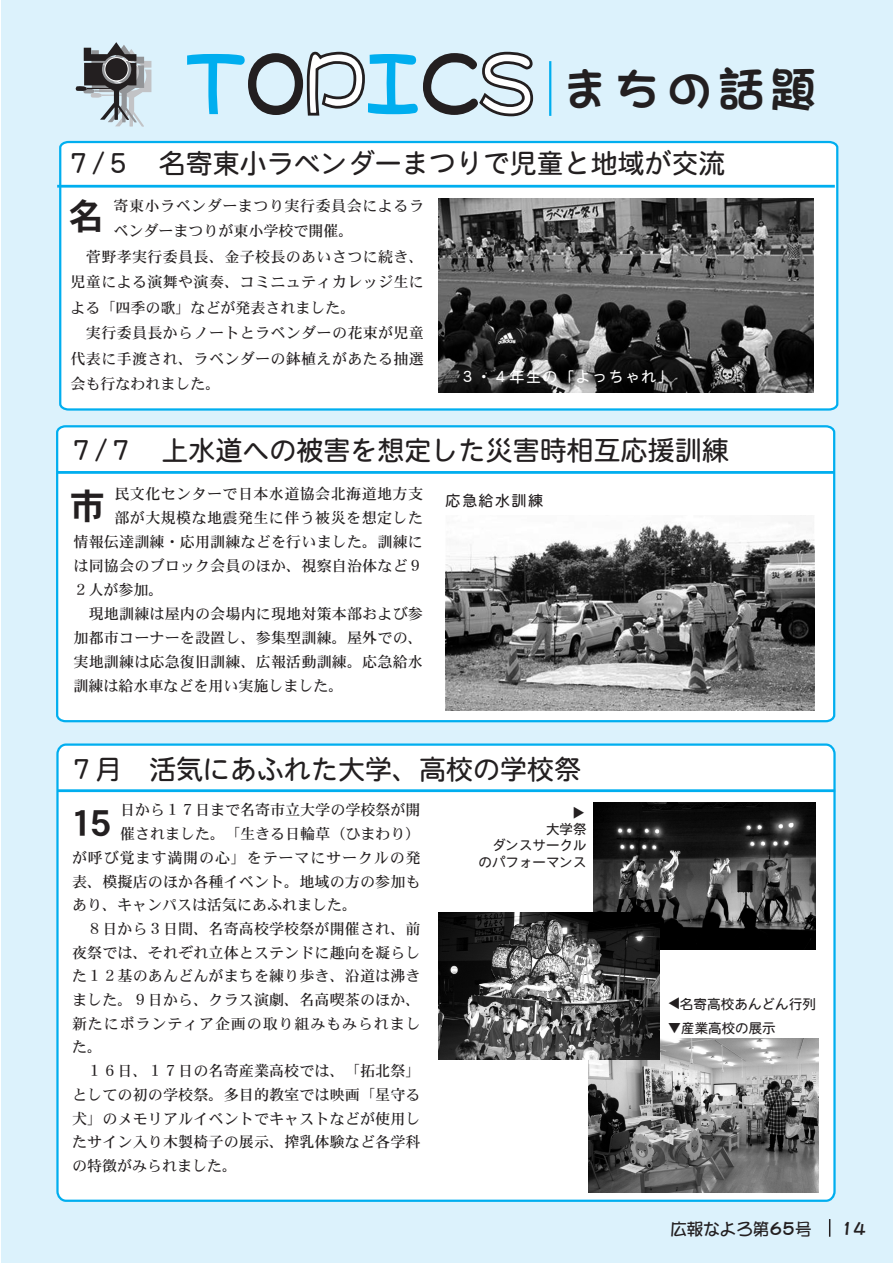
<style>
.page{position:relative;width:893px;height:1263px;background:#fff}
.page>*{position:absolute;margin:0;border:0;box-sizing:border-box;transform-origin:0 0}
.t1{font:47.25px "DFP Brush RDCID W7";letter-spacing:.1em;color:#231f20}
.t2{font:36px "DFPHS Gothic CID W7";color:#231f20}
.t3{font:27px "DFPHS Maru Gothic CID W4";color:#231f20}
.t4{font:16.5px "DFPPOP1 CID W5";color:#231f20}
.t5{font:15px "DFPHS Mincho CID W5";letter-spacing:.01em;color:#231f20}
.t6{font:15px "DFPHS Mincho CID W5";letter-spacing:.06em;color:#231f20}
.t7{font:15px "DFPHS Mincho CID W5";letter-spacing:.03em;color:#231f20}
.t8{font:15px "DFPHS Mincho CID W5";letter-spacing:.035em;color:#231f20}
.t9{font:15px "DFPHS Maru Gothic CID W4";letter-spacing:.1em;color:#fff}
.t10{font:15px "DFPHS Maru Gothic CID W4";letter-spacing:.1em;color:#231f20}
.t11{font:13.5px/16.2px "DFPHS Maru Gothic CID W4";color:#231f20;text-align:right}
.s1{font-size:81.9px;color:#00aeef}
.s2{font-size:81.9px}
.s3{font-size:81.9px;color:#fff}
</style>
<div class="page">
<div style="left:2px;top:0;width:891px;height:1263px;background:#dcf2fc"></div>
<svg style="left:306px;top:51px;width:59px;height:65px"></svg>
<svg style="left:479px;top:51px;width:55px;height:66px"></svg>
<hr style="left:549px;top:61px;width:2px;height:55px;background:#00aeef">
<svg style="left:75px;top:42px;width:76px;height:85px"></svg>
<svg style="left:829px;top:1219px;width:1px;height:18px"></svg>
<div style="left:57px;top:745px;width:777px;height:456px;background:#fff;border-radius:9px"></div>
<div style="left:56px;top:743px;width:780px;height:459px;border:2px solid #00aeef;border-radius:9px"></div>
<img style="left:594px;top:802px;width:221px;height:148px">
<div style="left:58px;top:140px;width:781px;height:271px;background:#fff"></div>
<img style="left:438px;top:198px;width:375px;height:195px">
<div style="left:56px;top:425px;width:780px;height:298px;background:#fff"></div>
<hr style="left:57px;top:789px;width:778px;height:3px;background:#00aeef">
<hr style="left:57px;top:471px;width:778px;height:3px;background:#00aeef">
<hr style="left:57px;top:185px;width:778px;height:3px;background:#00aeef">
<img style="left:445px;top:515px;width:370px;height:195px">
<img style="left:589px;top:1039px;width:230px;height:153px">
<img style="left:438px;top:912px;width:221px;height:147px">
<p class="t1" style="left:186px;top:63px;width:632px"><span class="s1">T</span><span class="s2">O</span><span class="s3">P</span><span class="s1">I</span><span class="s2">C</span><span class="s3">S</span> まちの話題</p>
<p class="t3" style="left:65px;top:148px;width:662px">７/５　名寄東小ラベンダーまつりで児童と地域が交流</p>
<p class="t8" style="left:113px;top:197px;width:312px">寄東小ラベンダーまつり実行委員会によるラ</p>
<p class="t5" style="left:113px;top:223px;width:241px">ベンダーまつりが東小学校で開催。</p>
<p class="t5" style="left:71px;top:248px;width:355px">　菅野孝実行委員長、金子校長のあいさつに続き、</p>
<p class="t5" style="left:71px;top:274px;width:355px">児童による演舞や演奏、コミニュティカレッジ生に</p>
<p class="t5" style="left:71px;top:299px;width:286px">よる「四季の歌」などが発表されました。</p>
<p class="t5" style="left:71px;top:325px;width:355px">　実行委員長からノートとラベンダーの花束が児童</p>
<p class="t5" style="left:71px;top:350px;width:355px">代表に手渡され、ラベンダーの鉢植えがあたる抽選</p>
<p class="t5" style="left:71px;top:376px;width:151px">会も行なわれました。</p>
<p class="t2" style="left:68px;top:197px;width:37px">名</p>
<p class="t9" style="left:460px;top:369px;width:214px">３・４年生の「よっちゃれ」</p>
<p class="t3" style="left:68px;top:436px;width:662px">７/７　上水道への被害を想定した災害時相互応援訓練</p>
<p class="t7" style="left:114px;top:485px;width:310px">民文化センターで日本水道協会北海道地方支</p>
<p class="t7" style="left:114px;top:509px;width:310px">部が大規模な地震発生に伴う被災を想定した</p>
<p class="t5" style="left:74px;top:533px;width:351px">情報伝達訓練・応用訓練などを行いました。訓練に</p>
<p class="t5" style="left:74px;top:557px;width:351px">は同協会のブロック会員のほか、視察自治体など９</p>
<p class="t5" style="left:74px;top:581px;width:91px">２人が参加。</p>
<p class="t5" style="left:74px;top:605px;width:351px">　現地訓練は屋内の会場内に現地対策本部および参</p>
<p class="t5" style="left:74px;top:629px;width:351px">加都市コーナーを設置し、参集型訓練。屋外での、</p>
<p class="t5" style="left:74px;top:653px;width:351px">実地訓練は応急復旧訓練、広報活動訓練。応急給水</p>
<p class="t5" style="left:74px;top:677px;width:272px">訓練は給水車などを用い実施しました。</p>
<p class="t2" style="left:69px;top:486px;width:38px">市</p>
<p class="t10" style="left:445px;top:492px;width:99px">応急給水訓練</p>
<p class="t3" style="left:68px;top:754px;width:514px">７月　活気にあふれた大学、高校の学校祭</p>
<p class="t5" style="left:120px;top:802px;width:301px">日から１７日まで名寄市立大学の学校祭が開</p>
<p class="t5" style="left:120px;top:826px;width:301px">催されました。「生きる日輪草（ひまわり）</p>
<p class="t6" style="left:72px;top:849px;width:350px">が呼び覚ます満開の心」をテーマにサークルの発</p>
<p class="t5" style="left:72px;top:873px;width:350px">表、模擬店のほか各種イベント。地域の方の参加も</p>
<p class="t5" style="left:72px;top:897px;width:286px">あり、キャンパスは活気にあふれました。</p>
<p class="t5" style="left:72px;top:920px;width:350px">　８日から３日間、名寄高校学校祭が開催され、前</p>
<p class="t5" style="left:72px;top:944px;width:350px">夜祭では、それぞれ立体とステンドに趣向を凝らし</p>
<p class="t5" style="left:72px;top:968px;width:350px">た１２基のあんどんがまちを練り歩き、沿道は沸き</p>
<p class="t5" style="left:72px;top:991px;width:350px">ました。９日から、クラス演劇、名高喫茶のほか、</p>
<p class="t6" style="left:72px;top:1015px;width:350px">新たにボランティア企画の取り組みもみられまし</p>
<p class="t5" style="left:72px;top:1039px;width:32px">た。</p>
<p class="t5" style="left:72px;top:1063px;width:350px">　１６日、１７日の名寄産業高校では、「拓北祭」</p>
<p class="t5" style="left:72px;top:1086px;width:350px">としての初の学校祭。多目的教室では映画「星守る</p>
<p class="t5" style="left:72px;top:1110px;width:350px">犬」のメモリアルイベントでキャストなどが使用し</p>
<p class="t5" style="left:72px;top:1134px;width:350px">たサイン入り木製椅子の展示、搾乳体験など各学科</p>
<p class="t5" style="left:72px;top:1157px;width:167px">の特徴がみられました。</p>
<p class="t2" style="left:70px;top:804px;width:43px">15</p>
<p class="t11" style="left:587px;top:805px;width:15px;rotate:90deg">▲</p>
<p class="t11" style="left:479px;top:821px;width:109px">大学祭<br>ダンスサークルのパフォーマンス</p>
<p class="t11" style="left:665px;top:1010px;width:15px;rotate:-90deg">▲</p>
<p class="t11" style="left:680px;top:996px;width:138px">名寄高校あんどん行列</p>
<p class="t11" style="left:668px;top:1020px;width:110px">▼産業高校の展示</p>
<p class="t4" style="left:670px;top:1220px;width:143px">広報なよろ第65号</p>
<p class="t4" style="left:840px;top:1220px;width:27px">14</p>
</div>
